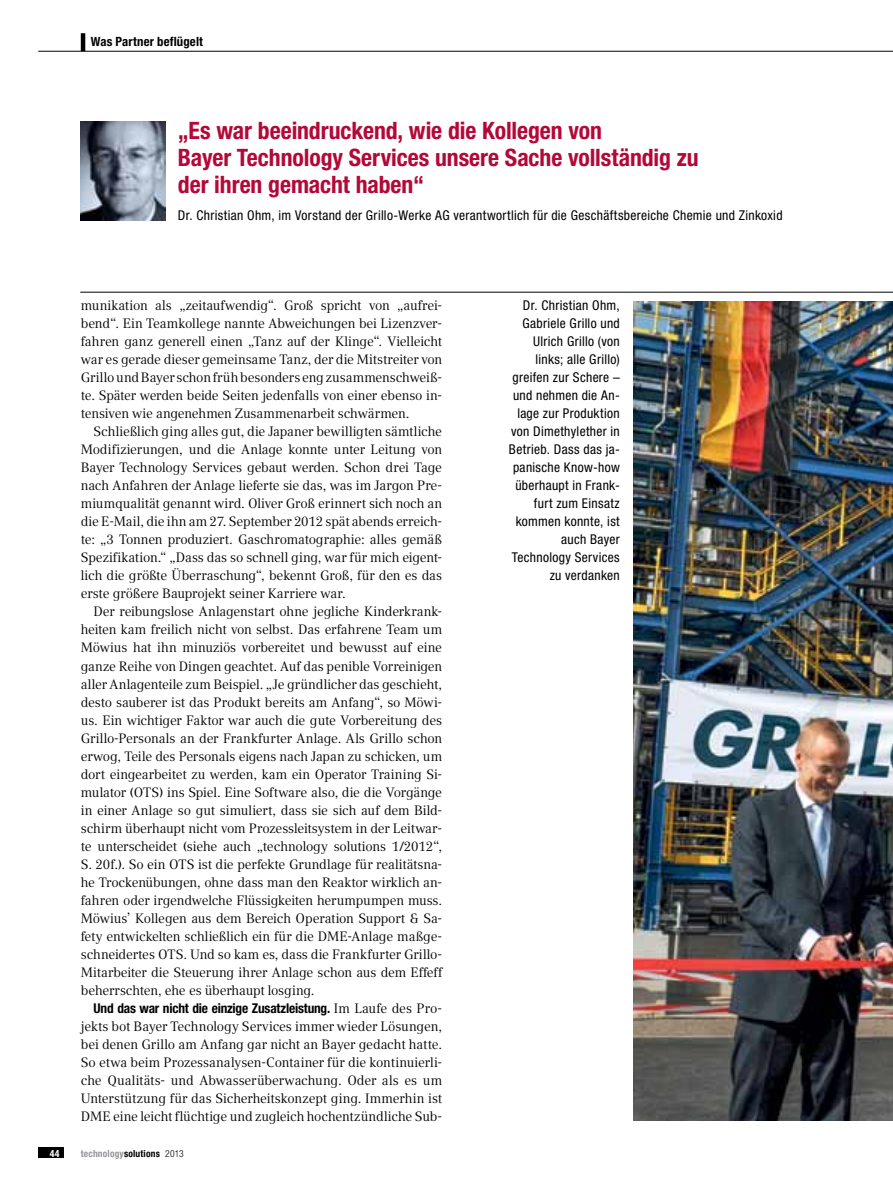
<style>
.page{position:relative;width:893px;height:1191px;background:#fff}
.page>*{position:absolute;margin:0;border:0;box-sizing:border-box;transform-origin:0 0}
.t1{font:700 condensed 24px/27px "Helvetica Neue LT Pro";color:#b30838}
.t2{font:13.5px/18px "Compatil Text LT Pro";letter-spacing:-.015em;color:#000;text-align:justify}
.t3{font:condensed 13.5px/18px "Helvetica Neue LT Pro";letter-spacing:.025em;color:#000;text-align:right}
.t4{font:700 condensed 13.5px "Helvetica Neue LT Pro";letter-spacing:-.015em;color:#000}
.t5{font:700 condensed 12.75px "Helvetica Neue LT Pro";letter-spacing:.015em;color:#000}
.t6{font:700 condensed 9.75px "Helvetica Neue LT Pro";letter-spacing:.02em;color:#939598}
.t7{font:700 condensed 9.75px "Helvetica Neue LT Pro";color:#fff}
.s1{font-family:"Compatil Text LT Pro";font-weight:400;font-stretch:normal}
.s2{color:#000}
.s3{font-weight:300;color:#000}
</style>
<div class="page">
<hr style="left:38px;top:51px;width:855px;height:1px;background:#000">
<div style="left:38px;top:1147px;width:26px;height:11px;background:#000"></div>
<hr style="left:81px;top:33px;width:4px;height:18px;background:#000">
<img style="left:634px;top:301px;width:259px;height:819px">
<img style="left:80px;top:121px;width:85px;height:99px">
<hr style="left:80px;top:292px;width:813px;height:1px;background:#000">
<p class="t5" style="left:91px;top:34px;width:114px">Was Partner beflügelt</p>
<h1 class="t1" style="left:178px;top:117px;width:522px">„Es war beeindruckend, wie die Kollegen von<br>Bayer Technology Services unsere Sache vollständig zu der ihren gemacht haben“</h1>
<p class="t3" style="left:178px;top:206px;width:606px">Dr. Christian Ohm, im Vorstand der Grillo-Werke AG verantwortlich für die Geschäftsbereiche Chemie und Zinkoxid</p>
<p class="t2" style="left:81px;top:297px;width:363px">munikation als „zeitaufwendig“. Groß spricht von „aufrei&shy;bend“. Ein Teamkollege nannte Abweichungen bei Lizenzver&shy;fahren ganz generell einen „Tanz auf der Klinge“. Vielleicht war es gerade dieser gemeinsame Tanz, der die Mitstreiter von Grillo und Bayer schon früh besonders eng zusammenschweiß&shy;te. Später werden beide Seiten jedenfalls von einer ebenso in&shy;tensiven wie angenehmen Zusammenarbeit schwärmen.</p>
<p class="t2" style="left:81px;top:423px;width:363px;text-indent:13px">Schließlich ging alles gut, die Japaner bewilligten sämtliche Modifizierungen, und die Anlage konnte unter Leitung von Bayer Technology Services gebaut werden. Schon drei Tage nach Anfahren der Anlage lieferte sie das, was im Jargon Pre&shy;miumqualität genannt wird. Oliver Groß erinnert sich noch an die E-Mail, die ihn am 27. September 2012 spät abends erreich&shy;te: „3 Tonnen produziert. Gaschromatographie: alles gemäß Spezifikation.“ „Dass das so schnell ging, war für mich eigent&shy;lich die größte Überraschung“, bekennt Groß, für den es das erste größere Bauprojekt seiner Karriere war.</p>
<p class="t2" style="left:81px;top:603px;width:363px;text-indent:13px">Der reibungslose Anlagenstart ohne jegliche Kinderkrank&shy;heiten kam freilich nicht von selbst. Das erfahrene Team um Möwius hat ihn minuziös vorbereitet und bewusst auf eine ganze Reihe von Dingen geachtet. Auf das penible Vorreinigen aller Anlagenteile zum Beispiel. „Je gründlicher das geschieht, desto sauberer ist das Produkt bereits am Anfang“, so Möwi&shy;us. Ein wichtiger Faktor war auch die gute Vorbereitung des Grillo-Personals an der Frankfurter Anlage. Als Grillo schon erwog, Teile des Personals eigens nach Japan zu schicken, um dort eingearbeitet zu werden, kam ein Operator Training Si&shy;mulator (OTS) ins Spiel. Eine Software also, die die Vorgänge in einer Anlage so gut simuliert, dass sie sich auf dem Bild&shy;schirm überhaupt nicht vom Prozessleitsystem in der Leitwar&shy;te unterscheidet (siehe auch „technology solutions 1/2012“, S. 20f.). So ein OTS ist die perfekte Grundlage für realitätsna&shy;he Trockenübungen, ohne dass man den Reaktor wirklich an&shy;fahren oder irgendwelche Flüssigkeiten herumpumpen muss.<br>Möwius’ Kollegen aus dem Bereich Operation Support &amp; Sa&shy;fety entwickelten schließlich ein für die DME-Anlage maßge&shy;schneidertes OTS. Und so kam es, dass die Frankfurter Grillo-Mitarbeiter die Steuerung ihrer Anlage schon aus dem Effeff beherrschten, ehe es überhaupt losging.</p>
<p class="t4" style="left:94px;top:999px;width:350px">Und das war nicht die einzige Zusatzleistung. <span class="s1">Im Laufe des Pro-</span></p>
<p class="t2" style="left:81px;top:1017px;width:363px">jekts bot Bayer Technology Services immer wieder Lösungen, bei denen Grillo am Anfang gar nicht an Bayer gedacht hatte.<br>So etwa beim Prozessanalysen-Container für die kontinuierli&shy;che Qualitäts- und Abwasserüberwachung. Oder als es um Unterstützung für das Sicherheitskonzept ging. Immerhin ist DME eine leicht flüchtige und zugleich hochentzündliche Sub-</p>
<p class="t7" style="left:50px;top:1147px;width:11px">44</p>
<p class="t6" style="left:81px;top:1147px;width:104px">technology<span class="s2">solutions</span> <span class="s3">2013</span></p>
<p class="t3" style="left:509px;top:296px;width:112px">Dr. Christian Ohm,<br>Gabriele Grillo und<br>Ulrich Grillo (von links; alle Grillo) greifen zur Schere – und nehmen die An&shy;lage zur Produktion von Dimethylether in<br>Betrieb. Dass das ja&shy;panische Know-how überhaupt in Frank&shy;furt zum Einsatz kommen konnte, ist auch Bayer<br>Technology Services zu verdanken</p>
</div>
